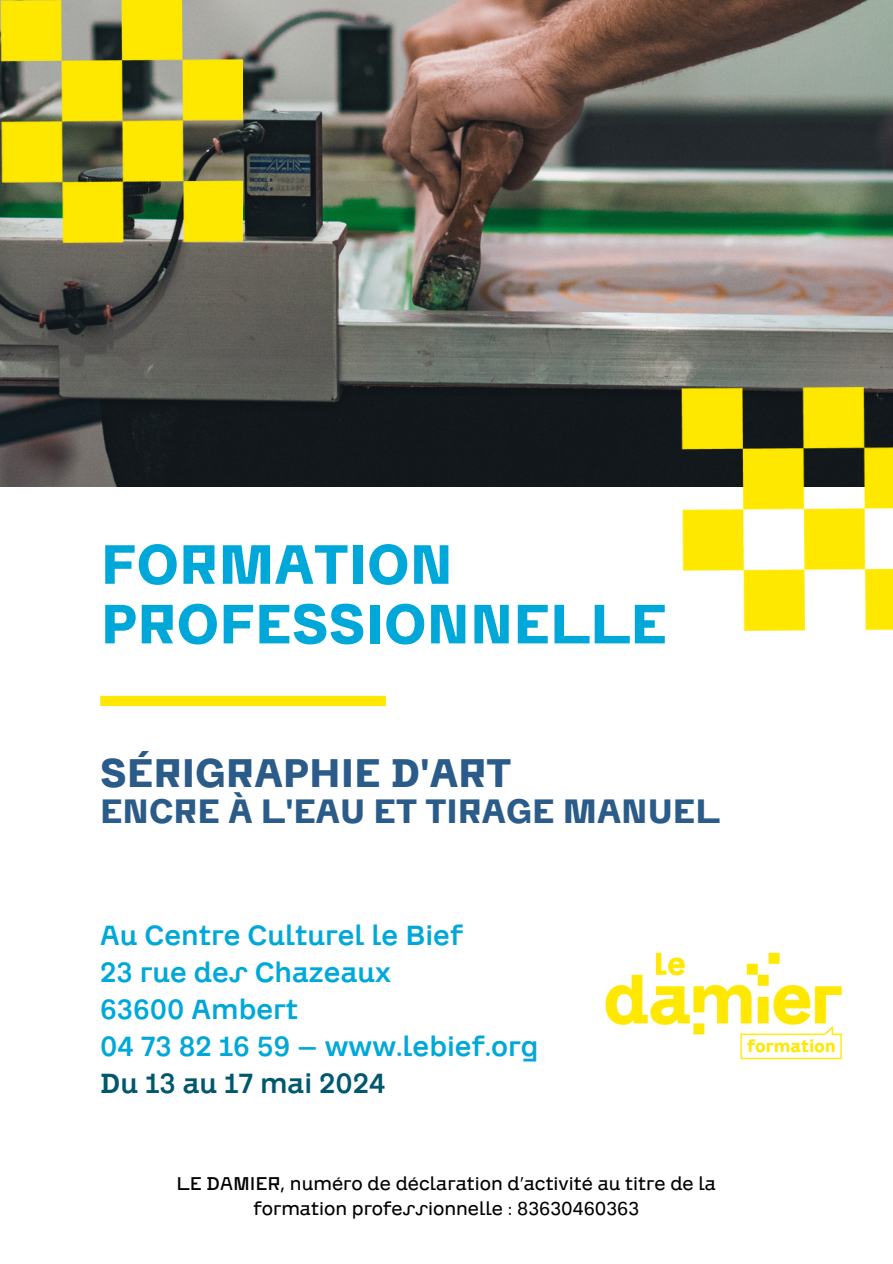
<style>
.page{position:relative;width:893px;height:1264px;background:#fff}
.page>*{position:absolute;margin:0;border:0;box-sizing:border-box;transform-origin:0 0}
.t1{font:700 54px/59.6px "CA Saygon";color:#00a8da}
.t2{font:700 39px "CA Saygon";color:#2b5b89}
.t3{font:700 33px "CA Saygon";color:#2b5b89}
.t4{font:27px/37px "CA Saygon";color:#00a8da}
.t5{font:27px "CA Saygon";color:#00576e}
.t6{font:300 18px/24.8px "CA Saygon";color:#000;text-align:center}
</style>
<div class="page">
<img style="left:0;top:0;width:892px;height:487px">
<img style="left:681px;top:388px;width:211px;height:242px">
<div style="left:100px;top:696px;width:286px;height:10px;background:#ffe700"></div>
<img style="left:605px;top:952px;width:237px;height:108px">
<img style="left:0;top:0;width:243px;height:243px">
<h1 class="t1" style="left:101px;top:533px;width:567px">FORMATION<br>PROFESSIONNELLE</h1>
<h2 class="t2" style="left:100px;top:740px;width:413px">SÉRIGRAPHIE D'ART</h2>
<h3 class="t3" style="left:100px;top:783px;width:621px">ENCRE À L'EAU ET TIRAGE MANUEL</h3>
<h3 class="t4" style="left:100px;top:915px;width:439px">Au Centre Culturel le Bief<br>23 rue des Chazeaux<br>63600 Ambert<br>04 73 82 16 59 – www.lebief.org</h3>
<h3 class="t5" style="left:100px;top:1061px;width:287px">Du 13 au 17 mai 2024</h3>
<p class="t6" style="left:176px;top:1170px;width:541px">LE DAMIER, numéro de déclaration d’activité au titre de la formation professionnelle : 83630460363</p>
</div>
